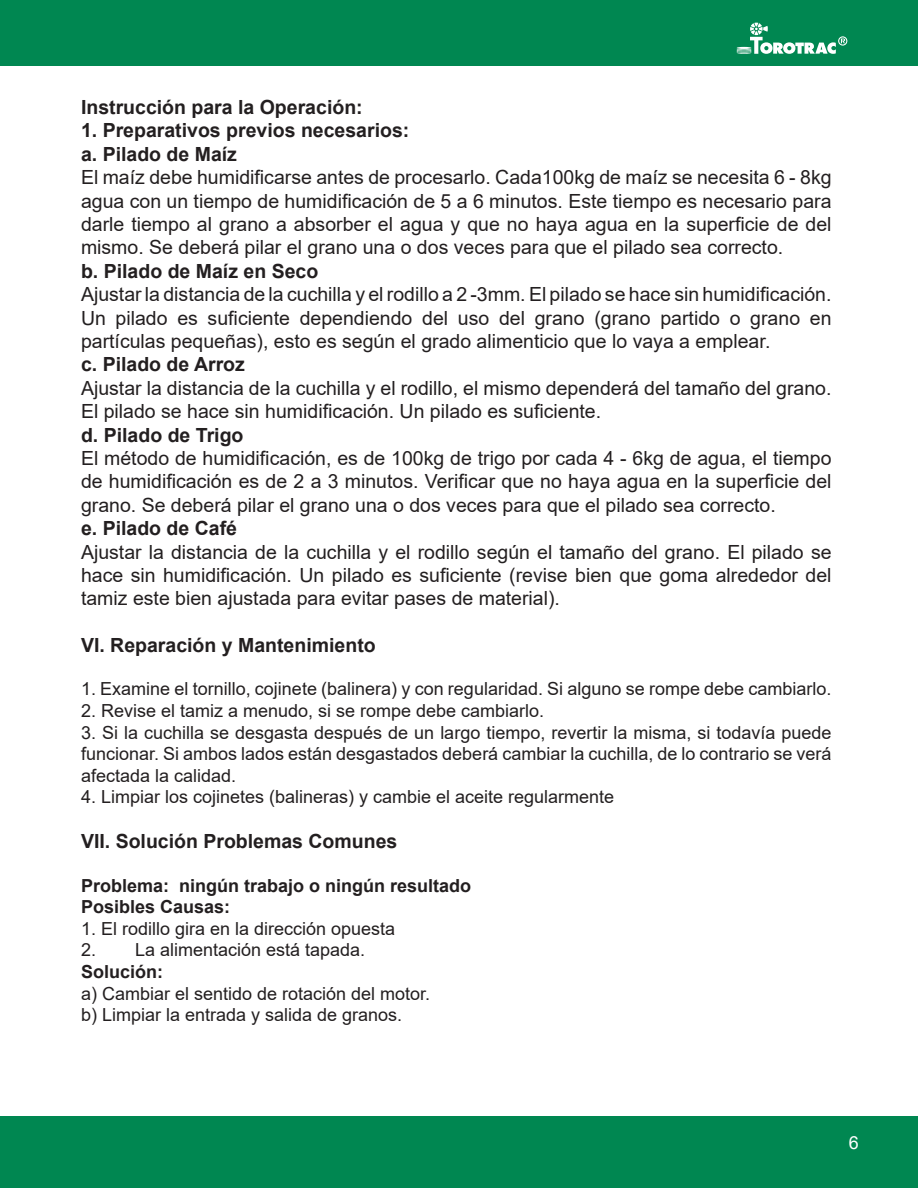
<style>
.page{position:relative;width:918px;height:1188px;background:#fff}
.page>*{position:absolute;margin:0;border:0;box-sizing:border-box;transform-origin:0 0}
.t1{font:19.5px/23.4px "Arial";color:#231f20;text-align:justify}
.t2{font:700 19.5px "Arial";color:#231f20}
.t3{font:18px/21.6px "Arial";color:#231f20;text-align:justify}
.t4{font:700 18px "Arial";color:#231f20}
.t5{font:18px "Arial";color:#fff}
</style>
<div class="page">
<div style="left:0;top:1116px;width:918px;height:72px;background:#008751"></div>
<div style="left:0;top:0;width:918px;height:66px;background:#008751"></div>
<svg style="left:737px;top:22px;width:110px;height:32px"></svg>
<p class="t2" style="left:81px;top:94px;width:283px">Instrucción para la Operación:</p>
<p class="t2" style="left:81px;top:117px;width:330px">1. Preparativos previos necesarios:</p>
<p class="t2" style="left:81px;top:140px;width:158px">a. Pilado de Maíz</p>
<p class="t1" style="left:81px;top:166px;width:752px">El maíz debe humidificarse antes de procesarlo. Cada100kg de maíz se necesita 6 - 8kg agua con un tiempo de humidificación de 5 a 6 minutos. Este tiempo es necesario para darle tiempo al grano a absorber el agua y que no haya agua en la superficie de del mismo. Se deberá pilar el grano una o dos veces para que el pilado sea correcto.</p>
<p class="t2" style="left:81px;top:257px;width:239px">b. Pilado de Maíz en Seco</p>
<p class="t1" style="left:81px;top:283px;width:752px">Ajustar la distancia de la cuchilla y el rodillo a 2 -3mm. El pilado se hace sin humidificación.<br>Un pilado es suficiente dependiendo del uso del grano (grano partido o grano en partículas pequeñas), esto es según el grado alimenticio que lo vaya a emplear.</p>
<p class="t2" style="left:81px;top:351px;width:165px">c. Pilado de Arroz</p>
<p class="t1" style="left:81px;top:376px;width:752px">Ajustar la distancia de la cuchilla y el rodillo, el mismo dependerá del tamaño del grano.<br>El pilado se hace sin humidificación. Un pilado es suficiente.</p>
<p class="t2" style="left:81px;top:421px;width:164px">d. Pilado de Trigo</p>
<p class="t1" style="left:81px;top:446px;width:752px">El método de humidificación, es de 100kg de trigo por cada 4 - 6kg de agua, el tiempo de humidificación es de 2 a 3 minutos. Verificar que no haya agua en la superficie del grano. Se deberá pilar el grano una o dos veces para que el pilado sea correcto.</p>
<p class="t2" style="left:81px;top:515px;width:158px">e. Pilado de Café</p>
<p class="t1" style="left:81px;top:540px;width:752px">Ajustar la distancia de la cuchilla y el rodillo según el tamaño del grano. El pilado se hace sin humidificación. Un pilado es suficiente (revise bien que goma alrededor del tamiz este bien ajustada para evitar pases de material).</p>
<p class="t2" style="left:81px;top:632px;width:296px">VI. Reparación y Mantenimiento</p>
<p class="t3" style="left:81px;top:678px;width:752px">1. Examine el tornillo, cojinete (balinera) y con regularidad. Si alguno se rompe debe cambiarlo.</p>
<p class="t3" style="left:81px;top:700px;width:465px">2. Revise el tamiz a menudo, si se rompe debe cambiarlo.</p>
<p class="t3" style="left:81px;top:721px;width:752px">3. Si la cuchilla se desgasta después de un largo tiempo, revertir la misma, si todavía puede funcionar. Si ambos lados están desgastados deberá cambiar la cuchilla, de lo contrario se verá afectada la calidad.</p>
<p class="t3" style="left:81px;top:786px;width:535px">4. Limpiar los cojinetes (balineras) y cambie el aceite regularmente</p>
<p class="t2" style="left:81px;top:828px;width:318px">VII. Solución Problemas Comunes</p>
<p class="t4" style="left:81px;top:873px;width:392px">Problema: ningún trabajo o ningún resultado</p>
<p class="t4" style="left:81px;top:894px;width:151px">Posibles Causas:</p>
<p class="t3" style="left:81px;top:918px;width:316px">1. El rodillo gira en la dirección opuesta</p>
<p class="t3" style="left:81px;top:939px;width:286px">2. La alimentación está tapada.</p>
<p class="t4" style="left:81px;top:959px;width:84px">Solución:</p>
<p class="t3" style="left:81px;top:982px;width:351px">a) Cambiar el sentido de rotación del motor.</p>
<p class="t3" style="left:81px;top:1004px;width:323px">b) Limpiar la entrada y salida de granos.</p>
<p class="t5" style="left:849px;top:1130px;width:12px">6</p>
</div>
